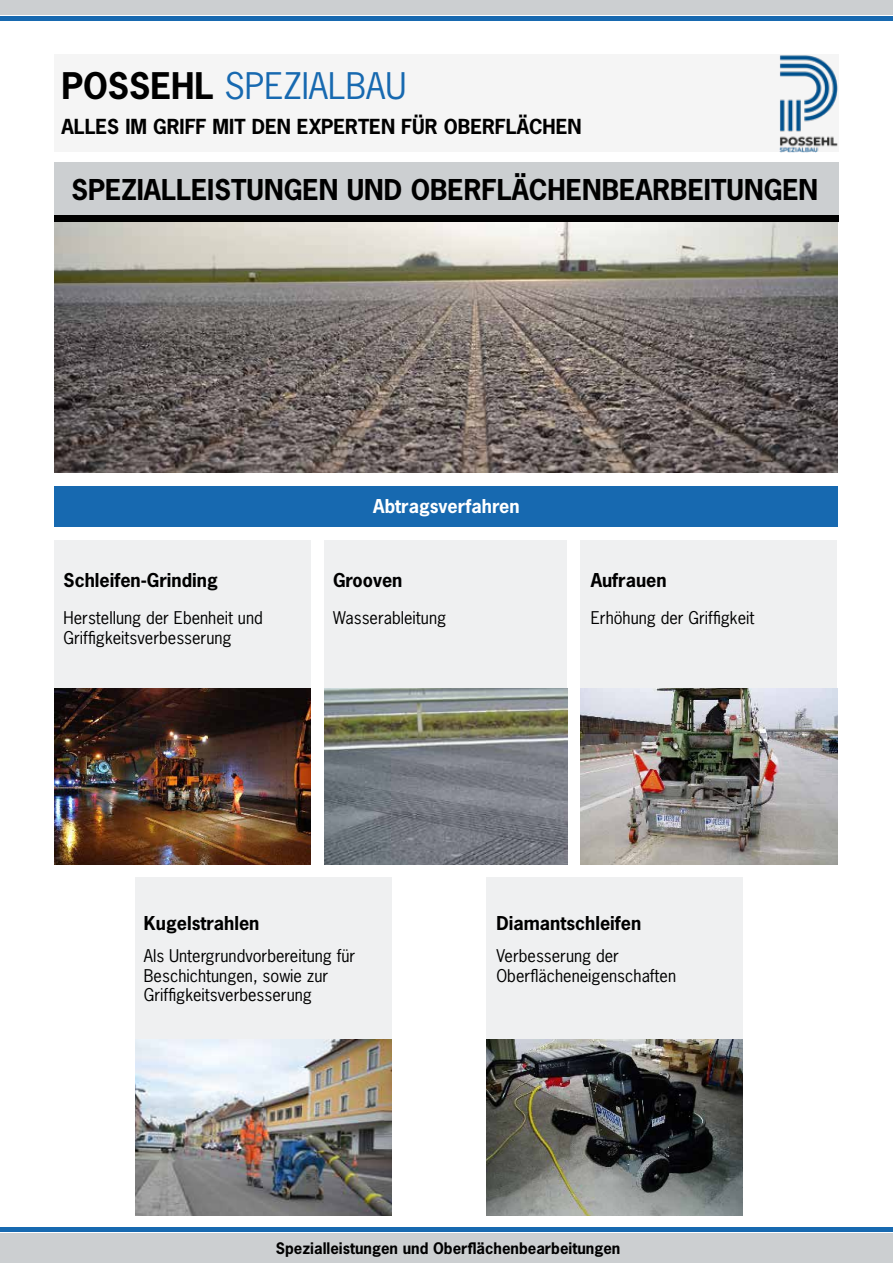
<style>
.page{position:relative;width:893px;height:1263px;background:#fff}
.page>*{position:absolute;margin:0;border:0;box-sizing:border-box;transform-origin:0 0}
.t1{font:34.5px "News Gothic Std";color:#1769b0}
.t2{font:700 27px "News Gothic Std";color:#000}
.t3{font:700 19.5px "News Gothic Std";color:#000}
.t4{font:700 18px "News Gothic Std";color:#000}
.t5{font:700 18px "News Gothic Std";color:#fff}
.t6{font:16.5px/19.8px "News Gothic Std";color:#000}
.t7{font:700 15px "News Gothic Std";color:#000}
.s1{font-weight:700;color:#000}
</style>
<div class="page">
<div style="left:0;top:1233px;width:893px;height:30px;background:#cccfd1"></div>
<hr style="left:0;top:1227px;width:893px;height:4px;background:#1769b0">
<img style="left:54px;top:221px;width:783px;height:251px">
<div style="left:0;top:0;width:893px;height:15px;background:#cccfd1"></div>
<div style="left:0;top:16px;width:893px;height:5px;background:#1769b0"></div>
<div style="left:54px;top:196px;width:785px;height:25px;background:#000"></div>
<div style="left:54px;top:162px;width:785px;height:53px;background:#cccfd1"></div>
<div style="left:54px;top:54px;width:785px;height:98px;background:#f5f5f5"></div>
<img style="left:779px;top:55px;width:58px;height:97px">
<div style="left:135px;top:878px;width:257px;height:336px;background:#eff0f1"></div>
<div style="left:54px;top:540px;width:256px;height:324px;background:#eff0f1"></div>
<div style="left:325px;top:540px;width:242px;height:324px;background:#eff0f1"></div>
<div style="left:486px;top:878px;width:256px;height:336px;background:#eff0f1"></div>
<div style="left:580px;top:540px;width:257px;height:324px;background:#eff0f1"></div>
<img style="left:324px;top:688px;width:243px;height:176px">
<img style="left:580px;top:688px;width:257px;height:176px">
<img style="left:486px;top:1040px;width:256px;height:175px">
<img style="left:54px;top:688px;width:256px;height:176px">
<img style="left:135px;top:1040px;width:257px;height:175px">
<div style="left:54px;top:486px;width:783px;height:40px;background:#1769b0"></div>
<h1 class="t1" style="left:61px;top:64px;width:347px"><span class="s1">POSSEHL</span> SPEZIALBAU</h1>
<p class="t3" style="left:61px;top:114px;width:522px">ALLES IM GRIFF MIT DEN EXPERTEN FÜR OBERFLÄCHEN</p>
<h2 class="t2" style="left:72px;top:172px;width:748px">SPEZIALLEISTUNGEN UND OBERFLÄCHENBEARBEITUNGEN</h2>
<p class="t5" style="left:373px;top:494px;width:148px">Abtragsverfahren</p>
<p class="t4" style="left:64px;top:568px;width:156px">Schleifen-Grinding</p>
<p class="t4" style="left:333px;top:568px;width:71px">Grooven</p>
<p class="t6" style="left:64px;top:608px;width:201px">Herstellung der Ebenheit und<br>Griffigkeitsverbesserung</p>
<p class="t6" style="left:333px;top:608px;width:115px">Wasserableitung</p>
<p class="t4" style="left:591px;top:568px;width:77px">Aufrauen</p>
<p class="t6" style="left:591px;top:608px;width:165px">Erhöhung der Griffigkeit</p>
<p class="t4" style="left:144px;top:911px;width:117px">Kugelstrahlen</p>
<p class="t6" style="left:144px;top:945px;width:213px">Als Untergrundvorbereitung für<br>Beschichtungen, sowie zur<br>Griffigkeitsverbesserung</p>
<p class="t4" style="left:497px;top:911px;width:146px">Diamantschleifen</p>
<p class="t6" style="left:496px;top:945px;width:181px">Verbesserung der<br>Oberflächeneigenschaften</p>
<p class="t7" style="left:276px;top:1238px;width:346px">Spezialleistungen und Oberflächenbearbeitungen</p>
</div>
